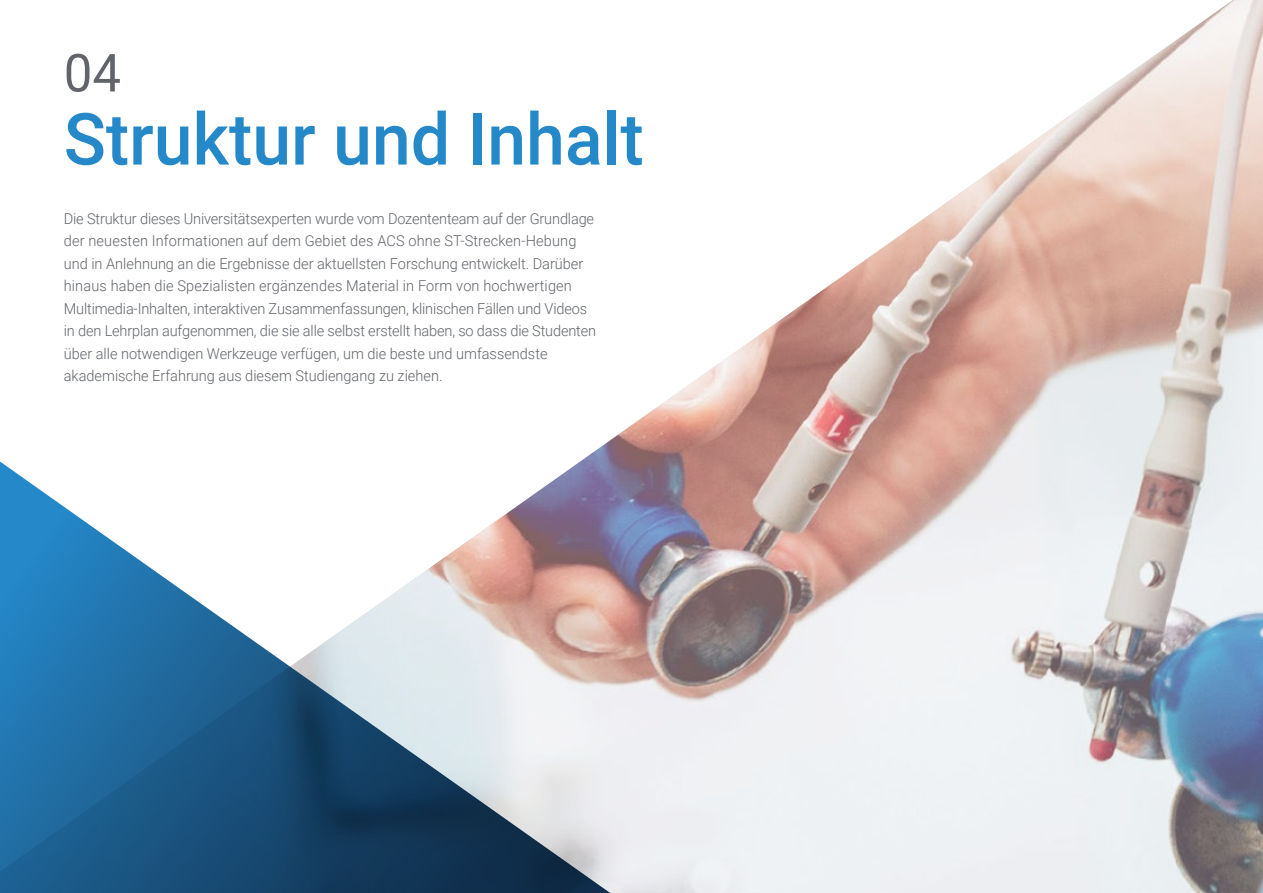
<style>
.page{position:relative;width:1263px;height:893px;background:#fff}
.page>*{position:absolute;margin:0;border:0;box-sizing:border-box;transform-origin:0 0}
.t1{font:500 72px "Roboto";color:#2488c9}
.t2{font:52.5px "Roboto";color:#61646a}
.t3{font:300 15px/22.5px "Roboto";color:#61646a}
</style>
<div class="page">
<img style="left:602px;top:0;width:661px;height:893px">
<svg style="left:0;top:446px;width:640px;height:447px"></svg>
<h2 class="t2" style="left:64px;top:36px;width:59px">04</h2>
<h1 class="t1" style="left:64px;top:89px;width:581px">Struktur und Inhalt</h1>
<p class="t3" style="left:64px;top:207px;width:534px">Die Struktur dieses Universitätsexperten wurde vom Dozententeam auf der Grundlage der neuesten Informationen auf dem Gebiet des ACS ohne ST-Strecken-Hebung und in Anlehnung an die Ergebnisse der aktuellsten Forschung entwickelt. Darüber hinaus haben die Spezialisten ergänzendes Material in Form von hochwertigen Multimedia-Inhalten, interaktiven Zusammenfassungen, klinischen Fällen und Videos in den Lehrplan aufgenommen, die sie alle selbst erstellt haben, so dass die Studenten über alle notwendigen Werkzeuge verfügen, um die beste und umfassendste akademische Erfahrung aus diesem Studiengang zu ziehen.</p>
</div>
